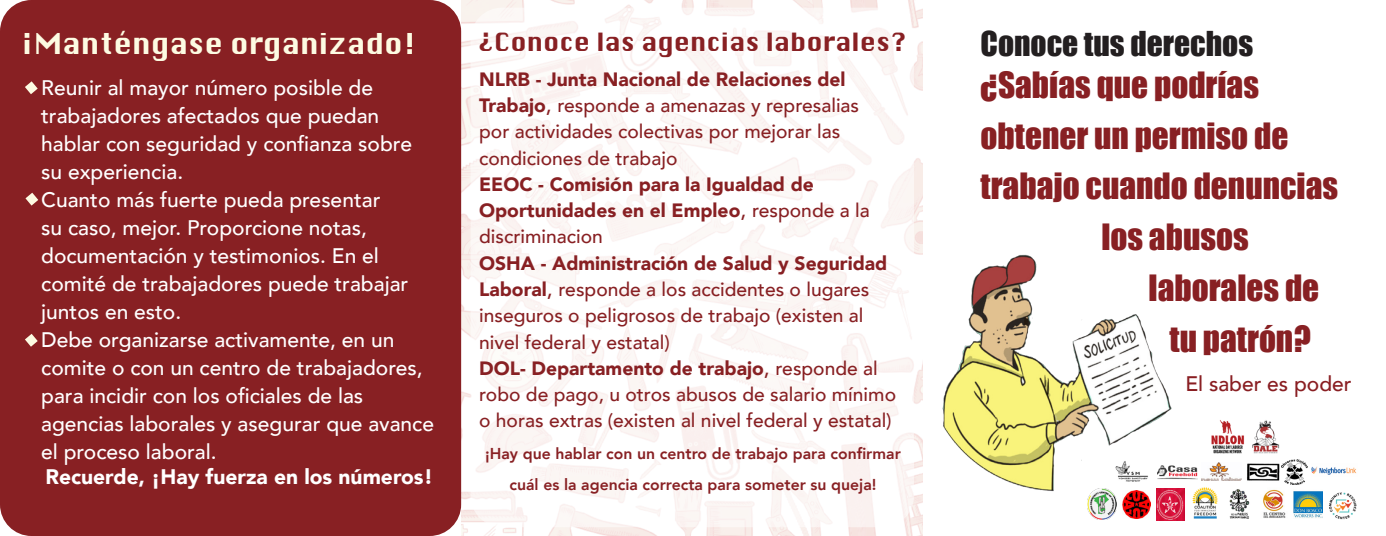
<style>
.page{position:relative;width:1386px;height:536px;background:#fff}
.page>*{position:absolute;margin:0;border:0;box-sizing:border-box;transform-origin:0 0}
.t1{font:33.25px "Impact";color:#882023}
.t2{font:31.5px "Impact";color:#231f20}
.t3{font:28px "Silom";color:#fdfbe2}
.t4{font:24.5px "Silom";color:#882023}
.t5{font:500 21px/28px "Avenir";color:#fff}
.t6{font:900 21px "Avenir";color:#fff}
.t7{font:500 21px "Avenir";color:#891e22}
.t8{font:500 19.25px/26.2px "Avenir";color:#882023}
.t9{font:900 19.25px/26.2px "Avenir";color:#882023}
.t10{font:800 15.75px/31.5px "Avenir";color:#882023;text-align:center}
.s1{font-weight:900}
.s2{font-size:21px}
.s3{font-weight:500;font-size:21px}
.s4{font-weight:500}
</style>
<div class="page">
<img style="left:461px;top:0;width:461px;height:536px">
<div style="left:0;top:0;width:461px;height:536px;background:#882023;border-radius:32px"></div>
<img style="left:942px;top:254px;width:230px;height:238px">
<svg style="left:25px;top:81px;width:13px;height:13px"></svg>
<svg style="left:25px;top:192px;width:13px;height:13px"></svg>
<svg style="left:25px;top:334px;width:13px;height:12px"></svg>
<div style="left:471px;top:8px;width:443px;height:519px;background:#fff;border-radius:32px"></div>
<img style="left:1211px;top:420px;width:69px;height:34px">
<img style="left:1158px;top:462px;width:40px;height:20px">
<img style="left:1329px;top:492px;width:28px;height:28px">
<img style="left:1293px;top:491px;width:30px;height:27px">
<img style="left:1263px;top:489px;width:23px;height:29px">
<img style="left:1229px;top:489px;width:21px;height:30px">
<img style="left:1192px;top:487px;width:26px;height:32px">
<img style="left:1156px;top:488px;width:29px;height:32px">
<img style="left:1202px;top:462px;width:40px;height:18px">
<img style="left:1247px;top:463px;width:33px;height:18px">
<img style="left:1312px;top:466px;width:44px;height:9px">
<img style="left:1122px;top:490px;width:29px;height:28px">
<img style="left:1087px;top:488px;width:30px;height:31px">
<img style="left:1282px;top:459px;width:25px;height:25px">
<p class="t3" style="left:20px;top:28px;width:398px">¡Manténgase organizado!</p>
<p class="t5" style="left:41px;top:72px;width:372px">Reunir al mayor número posible de trabajadores afectados que puedan hablar con seguridad y confianza sobre su experiencia.</p>
<p class="t5" style="left:41px;top:184px;width:369px">Cuanto más fuerte pueda presentar<br>su caso, mejor. Proporcione notas, documentación y testimonios. En el comité de trabajadores puede trabajar juntos en esto.</p>
<p class="t5" style="left:41px;top:324px;width:394px">Debe organizarse activamente, en un comite o con un centro de trabajadores, para incidir con los oficiales de las agencias laborales y asegurar que avance el proceso laboral.</p>
<p class="t6" style="left:45px;top:459px;width:389px">Recuerde, ¡Hay fuerza en los números!</p>
<p class="t4" style="left:478px;top:28px;width:430px">¿Conoce las agencias laborales?</p>
<p class="t8" style="left:479px;top:65px;width:382px"><span class="s1">NLRB - Junta Nacional de Relaciones del Trabajo</span><span class="s2">,</span> responde a amenazas y represalias por actividades colectivas por mejorar las condiciones de trabajo</p>
<p class="t9" style="left:479px;top:170px;width:392px">EEOC - Comisión para la Igualdad de<br>Oportunidades en el Empleo<span class="s3">,</span> <span class="s4">responde a la discriminacion</span></p>
<p class="t8" style="left:479px;top:249px;width:410px"><span class="s1">OSHA - Administración de Salud y Seguridad Laboral</span><span class="s2">,</span> responde a los accidentes o lugares inseguros o peligrosos de trabajo (existen al nivel federal y estatal)</p>
<p class="t8" style="left:479px;top:354px;width:418px"><span class="s1">DOL- Departamento de trabajo</span><span class="s2">,</span> responde al robo de pago, u otros abusos de salario mínimo o horas extras (existen al nivel federal y estatal)</p>
<p class="t10" style="left:485px;top:437px;width:417px">¡Hay que hablar con un centro de trabajo para confirmar cuál es la agencia correcta para someter su queja!</p>
<p class="t2" style="left:981px;top:19px;width:274px">Conoce tus derechos</p>
<p class="t1" style="left:981px;top:59px;width:280px">¿Sabías que podrías</p>
<p class="t1" style="left:981px;top:110px;width:309px">obtener un permiso de</p>
<p class="t1" style="left:981px;top:160px;width:359px">trabajo cuando denuncias</p>
<p class="t1" style="left:1101px;top:211px;width:149px">los abusos</p>
<p class="t1" style="left:1149px;top:262px;width:172px">laborales de</p>
<p class="t1" style="left:1170px;top:313px;width:143px">tu patrón?</p>
<p class="t7" style="left:1185px;top:366px;width:168px">El saber es poder</p>
</div>
